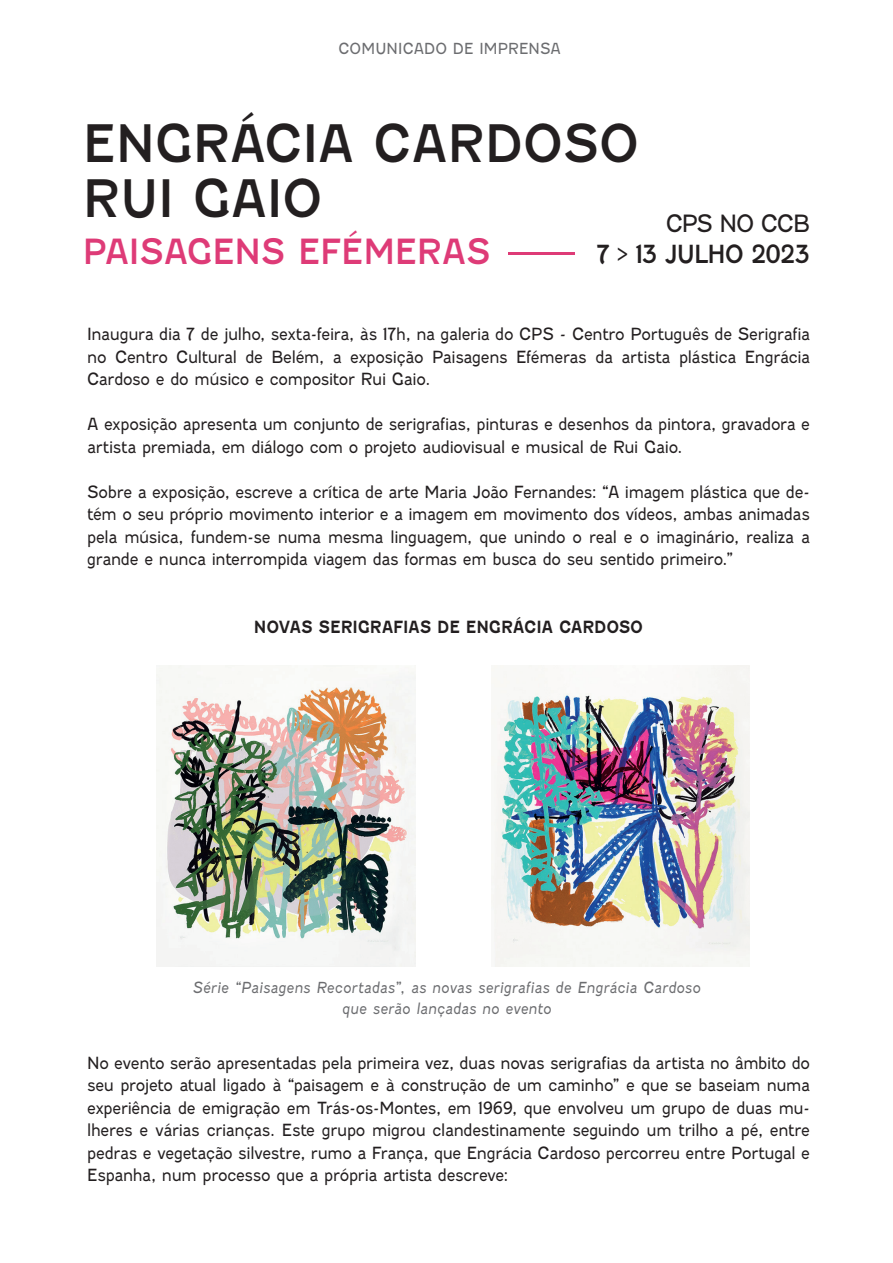
<style>
.page{position:relative;width:893px;height:1263px;background:#fff}
.page>*{position:absolute;margin:0;border:0;box-sizing:border-box;transform-origin:0 0}
.t1{font:51.75px/55.1px "Fenwick Rg";letter-spacing:-.01em;color:#231f20;scale:.9 1}
.t2{font:34.8px "Fenwick Rg";letter-spacing:-.01em;color:#de3b77;scale:.9 1}
.t3{font:25.05px "Fenwick Rg";letter-spacing:-.05em;color:#231f20;scale:.88 1}
.t4{font:23.85px "Fenwick Lt";letter-spacing:-.065em;color:#231f20;scale:.88 1}
.t5{font:16.8px/22.5px "Fenwick Lt";letter-spacing:-.025em;color:#231f20;text-align:justify;scale:.88 1}
.t6{font:700 16.8px "Fenwick Rg";letter-spacing:-.015em;color:#231f20;scale:.88 1}
.t7{font:italic 15.3px/21px "Fenwick Lt";color:#6c6d70;text-align:center;scale:.88 1}
.t8{font:15.3px "Fenwick Lt";letter-spacing:.01em;color:#6c6d70;scale:.88 1}
.s1{font-size:22.95px}
</style>
<div class="page">
<hr style="left:508px;top:252px;width:67px;height:3px;background:#de3b77">
<img style="left:156px;top:665px;width:259px;height:302px">
<img style="left:491px;top:665px;width:259px;height:302px">
<p class="t8" style="left:338px;top:39px;width:254px">COMUNICADO DE IMPRENSA</p>
<h1 class="t1" style="left:83px;top:116px;width:620px">ENGRÁCIA CARDOSO<br>RUI GAIO</h1>
<h3 class="t4" style="left:666px;top:208px;width:165px">CPS NO CCB</h3>
<h2 class="t2" style="left:83px;top:231px;width:455px">PAISAGENS EFÉMERAS</h2>
<h3 class="t3" style="left:596px;top:239px;width:244px">7 <span class="s1">&gt;</span> 13 JULHO 2023</h3>
<p class="t5" style="left:87px;top:323px;width:823px">Inaugura dia 7 de julho, sexta-feira, às 17h, na galeria do CPS - Centro Português de Serigrafia no Centro Cultural de Belém, a exposição Paisagens Efémeras da artista plástica Engrácia Cardoso e do músico e compositor Rui Gaio.</p>
<p class="t5" style="left:87px;top:413px;width:823px">A exposição apresenta um conjunto de serigrafias, pinturas e desenhos da pintora, gravadora e artista premiada, em diálogo com o projeto audiovisual e musical de Rui Gaio.</p>
<p class="t5" style="left:87px;top:480px;width:823px">Sobre a exposição, escreve a crítica de arte Maria João Fernandes: “A imagem plástica que de&shy;tém o seu próprio movimento interior e a imagem em movimento dos vídeos, ambas animadas pela música, fundem-se numa mesma linguagem, que unindo o real e o imaginário, realiza a grande e nunca interrompida viagem das formas em busca do seu sentido primeiro.”</p>
<p class="t6" style="left:254px;top:616px;width:444px">NOVAS SERIGRAFIAS DE ENGRÁCIA CARDOSO</p>
<p class="t7" style="left:193px;top:977px;width:579px">Série “Paisagens Recortadas”, as novas serigrafias de Engrácia Cardoso que serão lançadas no evento</p>
<p class="t5" style="left:87px;top:1051px;width:823px">No evento serão apresentadas pela primeira vez, duas novas serigrafias da artista no âmbito do seu projeto atual ligado à “paisagem e à construção de um caminho” e que se baseiam numa experiência de emigração em Trás-os-Montes, em 1969, que envolveu um grupo de duas mu&shy;lheres e várias crianças. Este grupo migrou clandestinamente seguindo um trilho a pé, entre pedras e vegetação silvestre, rumo a França, que Engrácia Cardoso percorreu entre Portugal e Espanha, num processo que a própria artista descreve:</p>
</div>
